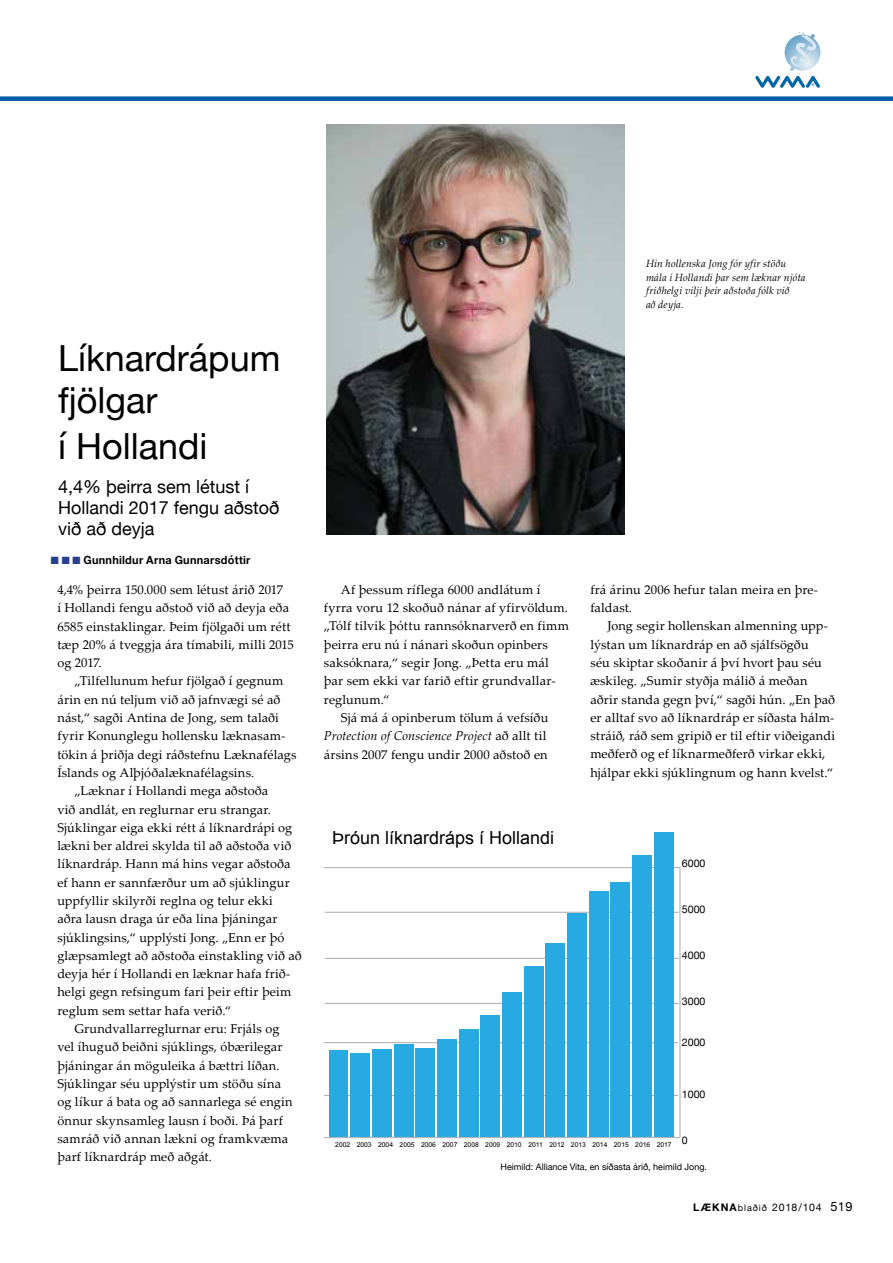
<style>
.page{position:relative;width:893px;height:1263px;background:#fff}
.page>*{position:absolute;margin:0;border:0;box-sizing:border-box;transform-origin:0 0}
.t1{font:36px/42px "Helvetica Neue";color:#000}
.t2{font:18px/21px "Helvetica Neue";color:#000}
.t3{font:18px "Arial";color:#000}
.t4{font:12.75px/18.3px "Palatino Linotype";letter-spacing:.01em;color:#000}
.t5{font:italic 12.75px "Palatino Linotype";letter-spacing:.005em;color:#000}
.t6{font:700 11.25px "Helvetica Neue";letter-spacing:.025em;color:#000}
.t7{font:10.65px "Helvetica Neue";color:#000}
.t8{font:italic 10.5px/13.5px "Palatino Linotype";letter-spacing:.01em;color:#000}
.t9{font:10.5px "Helvetica Neue";letter-spacing:.07em;color:#000}
.t10{font:9px "Helvetica Neue";color:#000}
.t11{font:6.75px "Arial";color:#000}
.s1{color:#25408f}
.s2{font-style:normal}
.s3{font-weight:700}
.s4{font-size:9px}
.s5{font-size:12.75px}
</style>
<div class="page">
<img style="left:326px;top:125px;width:299px;height:410px">
<div style="left:0;top:96px;width:893px;height:5px;background:#005baa"></div>
<svg style="left:755px;top:32px;width:66px;height:56px"></svg>
<hr style="left:324px;top:1137px;width:356px;height:1px;background:#a9abae">
<hr style="left:324px;top:1095px;width:354px;height:1px;background:#a9abae">
<hr style="left:324px;top:1042px;width:354px;height:1px;background:#a9abae">
<hr style="left:325px;top:1003px;width:354px;height:1px;background:#a9abae">
<hr style="left:325px;top:958px;width:354px;height:1px;background:#a9abae">
<hr style="left:325px;top:912px;width:354px;height:1px;background:#a9abae">
<hr style="left:324px;top:867px;width:356px;height:1px;background:#a9abae">
<hr style="left:680px;top:867px;width:1px;height:271px;background:#a9abae">
<div style="left:654px;top:832px;width:19px;height:304px;background:#27aae1"></div>
<div style="left:632px;top:855px;width:20px;height:281px;background:#27aae1"></div>
<div style="left:611px;top:881px;width:19px;height:255px;background:#27aae1"></div>
<div style="left:589px;top:891px;width:19px;height:245px;background:#27aae1"></div>
<div style="left:567px;top:913px;width:20px;height:223px;background:#27aae1"></div>
<div style="left:546px;top:943px;width:19px;height:193px;background:#27aae1"></div>
<div style="left:524px;top:966px;width:19px;height:170px;background:#27aae1"></div>
<div style="left:502px;top:991px;width:20px;height:145px;background:#27aae1"></div>
<div style="left:481px;top:1015px;width:19px;height:121px;background:#27aae1"></div>
<div style="left:459px;top:1029px;width:19px;height:107px;background:#27aae1"></div>
<div style="left:437px;top:1038px;width:20px;height:98px;background:#27aae1"></div>
<div style="left:416px;top:1047px;width:19px;height:89px;background:#27aae1"></div>
<div style="left:394px;top:1044px;width:19px;height:92px;background:#27aae1"></div>
<div style="left:372px;top:1049px;width:20px;height:87px;background:#27aae1"></div>
<div style="left:351px;top:1052px;width:19px;height:84px;background:#27aae1"></div>
<div style="left:329px;top:1049px;width:19px;height:87px;background:#27aae1"></div>
<h1 class="t1" style="left:58px;top:339px;width:224px">Líknardrápum fjölgar</h1>
<h1 class="t1" style="left:58px;top:427px;width:151px">í Hollandi</h1>
<h2 class="t2" style="left:58px;top:477px;width:223px">4,4% þeirra sem létust í<br>Hollandi 2017 fengu aðstoð við að deyja</h2>
<p class="t6" style="left:51px;top:551px;width:201px"><span class="s1">■</span> <span class="s1">■</span> <span class="s1">■</span> Gunnhildur Arna Gunnarsdóttir</p>
<p class="t4" style="left:57px;top:580px;width:238px">4,4% þeirra 150.000 sem létust árið 2017<br>í Hollandi fengu aðstoð við að deyja eða 6585 einstaklingar. Þeim fjölgaði um rétt tæp 20% á tveggja ára tímabili, milli 2015 og 2017.</p>
<p class="t4" style="left:74px;top:671px;width:211px">„Tilfellunum hefur fjölgað í gegnum</p>
<p class="t4" style="left:57px;top:690px;width:224px">árin en nú teljum við að jafnvægi sé að</p>
<p class="t4" style="left:57px;top:708px;width:223px">nást,“ sagði Antina de Jong, sem talaði</p>
<p class="t4" style="left:57px;top:726px;width:229px">fyrir Konunglegu hollensku læknasam-</p>
<p class="t4" style="left:57px;top:745px;width:241px">tökin á þriðja degi ráðstefnu Læknafélags</p>
<p class="t4" style="left:57px;top:763px;width:198px">Íslands og Alþjóðalæknafélagsins.</p>
<p class="t4" style="left:74px;top:781px;width:195px">„Læknar í Hollandi mega aðstoða</p>
<p class="t4" style="left:57px;top:799px;width:215px">við andlát, en reglurnar eru strangar.</p>
<p class="t4" style="left:57px;top:818px;width:236px">Sjúklingar eiga ekki rétt á líknardrápi og</p>
<p class="t4" style="left:57px;top:836px;width:235px">lækni ber aldrei skylda til að aðstoða við</p>
<p class="t4" style="left:57px;top:854px;width:235px">líknardráp. Hann má hins vegar aðstoða</p>
<p class="t4" style="left:57px;top:873px;width:234px">ef hann er sannfærður um að sjúklingur</p>
<p class="t4" style="left:57px;top:891px;width:217px">uppfyllir skilyrði reglna og telur ekki</p>
<p class="t4" style="left:57px;top:909px;width:221px">aðra lausn draga úr eða lina þjáningar</p>
<p class="t4" style="left:57px;top:927px;width:229px">sjúklingsins,“ upplýsti Jong. „Enn er þó</p>
<p class="t4" style="left:57px;top:946px;width:246px">glæpsamlegt að aðstoða einstakling við að</p>
<p class="t4" style="left:57px;top:964px;width:234px">deyja hér í Hollandi en læknar hafa frið-</p>
<p class="t4" style="left:57px;top:982px;width:235px">helgi gegn refsingum fari þeir eftir þeim</p>
<p class="t4" style="left:57px;top:1001px;width:175px">reglum sem settar hafa verið.“</p>
<p class="t4" style="left:74px;top:1019px;width:207px">Grundvallarreglurnar eru: Frjáls og</p>
<p class="t4" style="left:57px;top:1037px;width:227px">vel íhuguð beiðni sjúklings, óbærilegar</p>
<p class="t4" style="left:57px;top:1056px;width:224px">þjáningar án möguleika á bættri líðan.</p>
<p class="t4" style="left:57px;top:1074px;width:225px">Sjúklingar séu upplýstir um stöðu sína</p>
<p class="t4" style="left:57px;top:1092px;width:237px">og líkur á bata og að sannarlega sé engin</p>
<p class="t4" style="left:57px;top:1110px;width:227px">önnur skynsamleg lausn í boði. Þá þarf</p>
<p class="t4" style="left:57px;top:1129px;width:232px">samráð við annan lækni og framkvæma</p>
<p class="t4" style="left:57px;top:1147px;width:156px">þarf líknardráp með aðgát.</p>
<p class="t8" style="left:646px;top:256px;width:161px">Hin hollenska Jong fór yfir stöðu mála í Hollandi þar sem læknar njóta friðhelgi vilji þeir aðstoða fólk við<br>að deyja.</p>
<p class="t4" style="left:341px;top:580px;width:201px">Af þessum ríflega 6000 andlátum í</p>
<p class="t4" style="left:324px;top:598px;width:246px">fyrra voru 12 skoðuð nánar af yfirvöldum.</p>
<p class="t4" style="left:324px;top:616px;width:247px">„Tólf tilvik þóttu rannsóknarverð en fimm</p>
<p class="t4" style="left:324px;top:635px;width:225px">þeirra eru nú í nánari skoðun opinbers</p>
<p class="t4" style="left:324px;top:653px;width:227px">saksóknara,“ segir Jong. „Þetta eru mál</p>
<p class="t4" style="left:324px;top:671px;width:233px">þar sem ekki var farið eftir grundvallar-</p>
<p class="t4" style="left:324px;top:690px;width:67px">reglunum.“</p>
<p class="t4" style="left:341px;top:708px;width:209px">Sjá má á opinberum tölum á vefsíðu</p>
<p class="t5" style="left:324px;top:727px;width:224px">Protection of Conscience Project <span class="s2">að allt til</span></p>
<p class="t4" style="left:324px;top:744px;width:225px">ársins 2007 fengu undir 2000 aðstoð en</p>
<h2 class="t3" style="left:332px;top:826px;width:224px">Þróun líknardráps í Hollandi</h2>
<p class="t4" style="left:590px;top:580px;width:229px">frá árinu 2006 hefur talan meira en þre&shy;faldast.</p>
<p class="t4" style="left:590px;top:616px;width:246px;text-indent:17px">Jong segir hollenskan almenning upp&shy;lýstan um líknardráp en að sjálfsögðu<br>séu skiptar skoðanir á því hvort þau séu æskileg. „Sumir styðja málið á meðan aðrir standa gegn því,“ sagði hún. „En það er alltaf svo að líknardráp er síðasta hálm&shy;stráið, ráð sem gripið er til eftir viðeigandi meðferð og ef líknarmeðferð virkar ekki, hjálpar ekki sjúklingnum og hann kvelst.“</p>
<p class="t7" style="left:682px;top:855px;width:25px">6000</p>
<p class="t7" style="left:682px;top:901px;width:25px">5000</p>
<p class="t7" style="left:682px;top:948px;width:25px">4000</p>
<p class="t7" style="left:682px;top:994px;width:25px">3000</p>
<p class="t7" style="left:682px;top:1034px;width:25px">2000</p>
<p class="t7" style="left:682px;top:1086px;width:25px">1000</p>
<p class="t7" style="left:682px;top:1132px;width:7px">0</p>
<p class="t11" style="left:335px;top:1140px;width:338px">2002 2003 2004 2005 2006 2007 2008 2009 2010 2011 2012 2013 2014 2015 2016 2017</p>
<p class="t10" style="left:501px;top:1160px;width:208px">Heimild: Alliance Vita, en síðasta árið, heimild Jong.</p>
<p class="t9" style="left:693px;top:1200px;width:161px"><span class="s3">LÆKNA</span><span class="s4">blaðið</span> 2018/104 <span class="s5">519</span></p>
</div>
